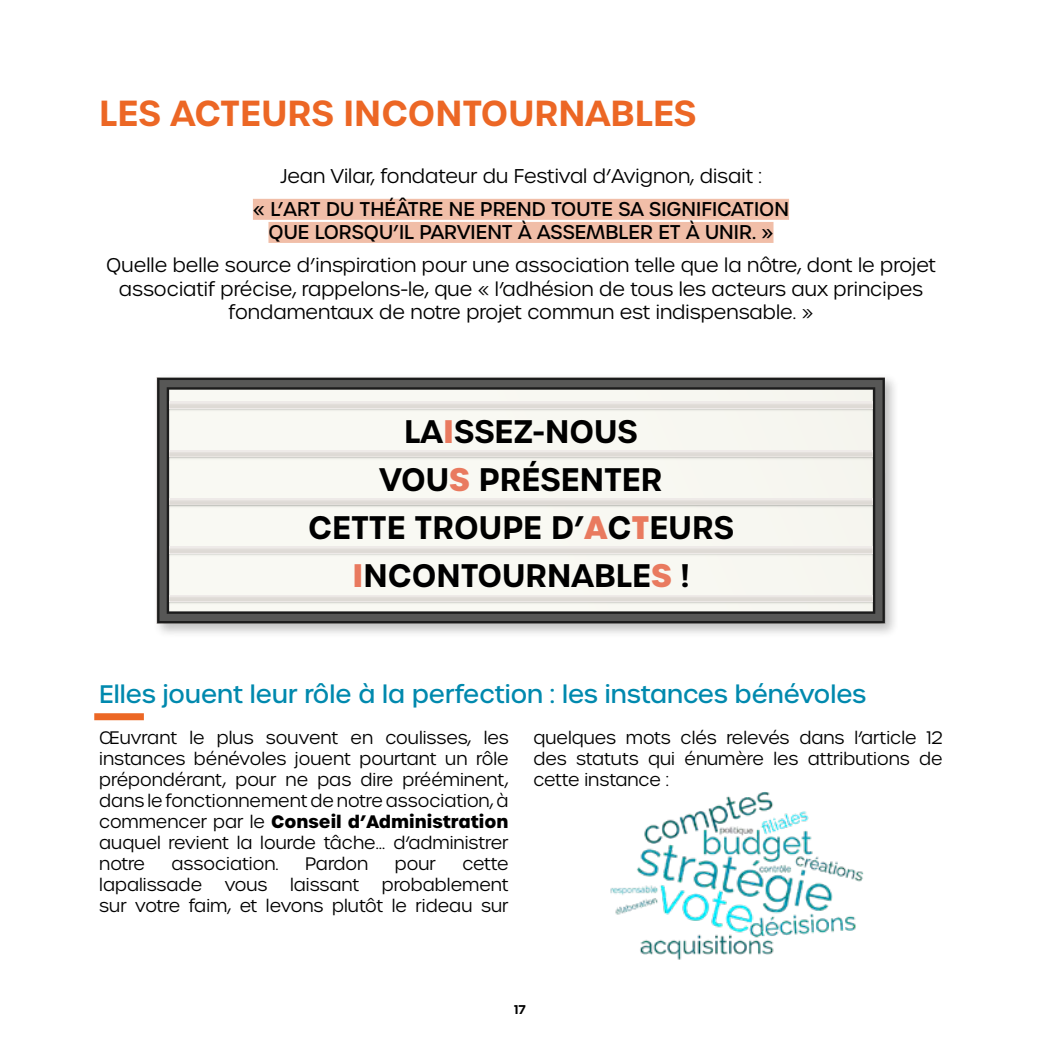
<style>
.page{position:relative;width:1042px;height:1042px;background:#fff}
.page>*{position:absolute;margin:0;border:0;box-sizing:border-box;transform-origin:0 0}
.t1{font:600 35px "Urbane";color:#ec6725}
.t2{font:600 31.5px/48.1px "Urbane";color:#000;text-align:center}
.t3{font:500 24.5px "Urbane";color:#0089ae}
.t4{font:300 19.25px/23.1px "Urbane";color:#000;text-align:center}
.t5{font:500 19.25px/23.1px "Urbane";color:#000;text-align:center}
.t6{font:300 17.5px/21px "Urbane";color:#000;text-align:justify}
.t7{font:600 12.25px "Urbane";color:#000}
.s1{font-weight:700;color:#e97a5f}
.s2{font-weight:700}
</style>
<div class="page">
<div style="left:253px;top:199px;width:536px;height:21px;background:#f1bea8"></div>
<div style="left:268px;top:222px;width:505px;height:21px;background:#f1bea8"></div>
<div style="left:94px;top:713px;width:50px;height:7px;background:#ec6725"></div>
<img style="left:610px;top:792px;width:254px;height:168px">
<div style="left:153px;top:373px;width:747px;height:266px;background:#000;opacity:.25"></div>
<svg style="left:157px;top:377px;width:728px;height:1px"></svg>
<svg style="left:157px;top:623px;width:728px;height:1px"></svg>
<svg style="left:157px;top:378px;width:728px;height:245px;background:#20201f"></svg>
<svg style="left:159px;top:380px;width:723px;height:241px;fill:#f8f8f2"></svg>
<div style="left:169px;top:402px;width:704px;height:6px;background:#e0dcd8"></div>
<svg style="left:169px;top:450px;width:704px;height:6px;background:#e4e0dc"></svg>
<svg style="left:169px;top:498px;width:704px;height:7px;background:#e4e0dd"></svg>
<div style="left:169px;top:547px;width:704px;height:6px;background:#e0dcd7"></div>
<div style="left:169px;top:595px;width:704px;height:6px;background:#e0dcd8"></div>
<h1 class="t1" style="left:99px;top:89px;width:599px">LES ACTEURS INCONTOURNABLES</h1>
<p class="t4" style="left:280px;top:165px;width:483px">Jean Vilar, fondateur du Festival d’Avignon, disait :</p>
<p class="t5" style="left:253px;top:198px;width:538px">« L’ART DU THÉÂTRE NE PREND TOUTE SA SIGNIFICATION<br>QUE LORSQU’IL PARVIENT À ASSEMBLER ET À UNIR. »</p>
<p class="t4" style="left:106px;top:254px;width:831px">Quelle belle source d’inspiration pour une association telle que la nôtre, dont le projet associatif précise, rappelons-le, que « l’adhésion de tous les acteurs aux principes fondamentaux de notre projet commun est indispensable. »</p>
<h2 class="t2" style="left:308px;top:407px;width:427px">LA<span class="s1">I</span>SSEZ-NOUS<br>VOU<span class="s1">S</span> PRÉSENTER<br>CETTE TROUPE D’<span class="s1">A</span>C<span class="s1">T</span>EURS<br><span class="s1">I</span>NCONTOURNABLE<span class="s1">S</span> !</h2>
<h3 class="t3" style="left:99px;top:678px;width:768px">Elles jouent leur rôle à la perfection : les instances bénévoles</h3>
<p class="t6" style="left:99px;top:727px;width:411px">Œuvrant le plus souvent en coulisses, les instances bénévoles jouent pourtant un rôle prépondérant, pour ne pas dire prééminent, dans le fonctionnement de notre association, à commencer par le <span class="s2">Conseil d’Administration </span>auquel revient la lourde tâche… d’administrer notre</p>
<p class="t6" style="left:533px;top:727px;width:411px">quelques mots clés relevés dans l’article 12 des statuts qui énumère les attributions de cette instance :</p>
<p class="t6" style="left:172px;top:853px;width:108px">association.</p>
<p class="t6" style="left:305px;top:853px;width:65px">Pardon</p>
<p class="t6" style="left:395px;top:853px;width:43px">pour</p>
<p class="t6" style="left:462px;top:853px;width:48px">cette</p>
<p class="t6" style="left:99px;top:874px;width:104px">lapalissade</p>
<p class="t6" style="left:225px;top:874px;width:44px">vous</p>
<p class="t6" style="left:290px;top:874px;width:71px">laissant</p>
<p class="t6" style="left:99px;top:874px;width:411px;text-align:right">probablement<br>sur votre faim, et levons plutôt le rideau sur</p>
<p class="t7" style="left:514px;top:1001px;width:13px">17</p>
</div>
